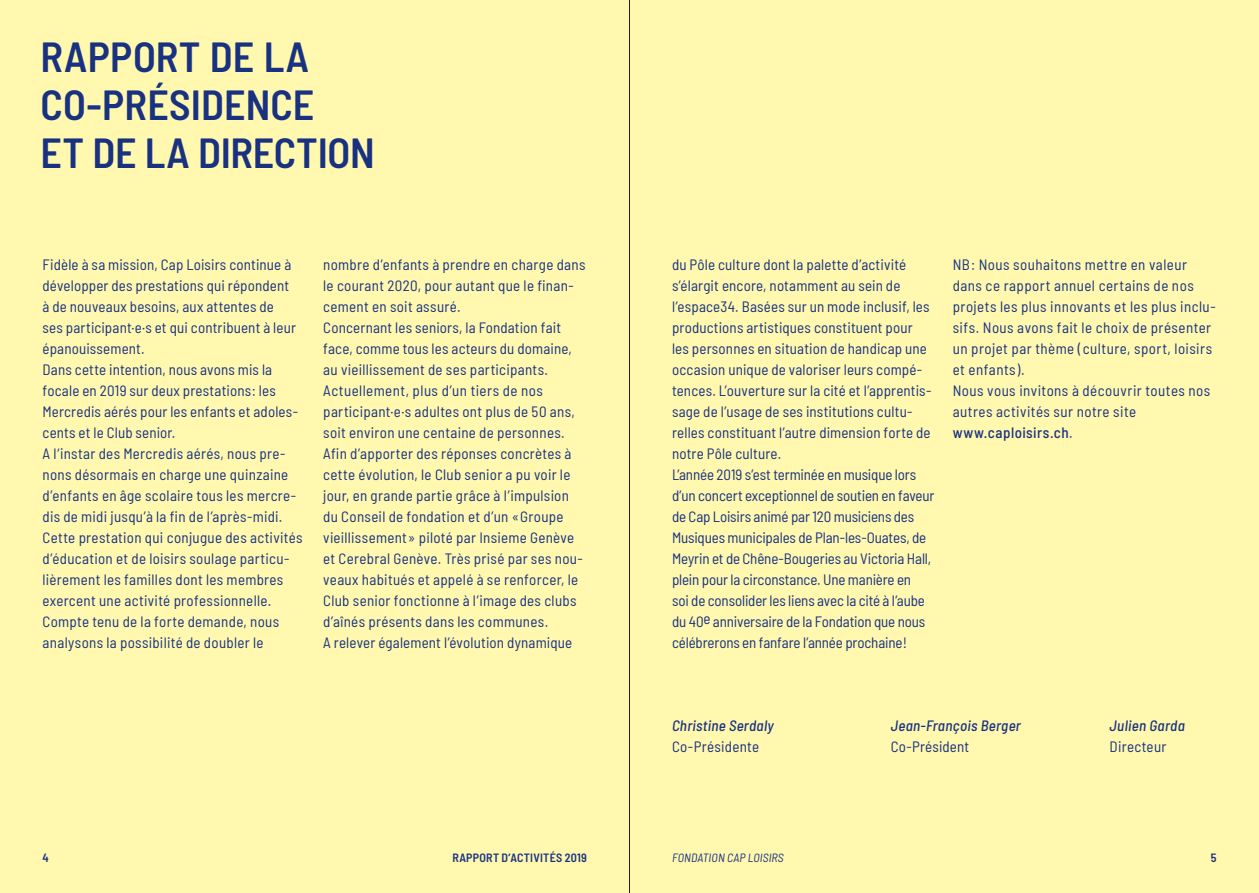
<style>
.page{position:relative;width:1259px;height:893px;background:#fff8ae}
.page>*{position:absolute;margin:0;border:0;box-sizing:border-box;transform-origin:0 0}
.Titres_1{font:600 semi-condensed 42px "Barlow";color:#183181}
.Texte_courant{font:semi-condensed 15px/21px "Barlow";letter-spacing:.015em;color:#183181}
.Texte_courant-2{font:semi-condensed 15px/21px "Barlow";letter-spacing:-.01em;color:#183181}
.Texte_courant-3{font:italic 500 semi-condensed 15px "Barlow";letter-spacing:.02em;color:#183181}
.Texte_courant-4{font:500 semi-condensed 15px "Barlow";letter-spacing:.03em;color:#183181}
.t1{font:600 semi-condensed 12px "Barlow";letter-spacing:.02em;color:#183181}
.t2{font:italic semi-condensed 12px "Barlow";letter-spacing:.01em;color:#183181}
.s1{font-weight:400}
</style>
<div class="page">
<hr style="left:629px;top:0;width:1px;height:893px;background:#231f20">
<p class="Titres_1" style="left:40px;top:26px;width:270px">RAPPORT DE LA</p>
<p class="Titres_1" style="left:40px;top:74px;width:276px">CO-PRÉSIDENCE</p>
<p class="Titres_1" style="left:40px;top:122px;width:336px">ET DE LA DIRECTION</p>
<p class="Texte_courant" style="left:43px;top:253px;width:255px">Fidèle à sa mission, Cap Loisirs continue à développer des prestations qui répondent à de nouveaux besoins, aux attentes de ses participant·e·s et qui contribuent à leur épanouissement.</p>
<p class="Texte_courant" style="left:43px;top:358px;width:235px">Dans cette intention, nous avons mis la focale en 2019 sur deux prestations: les</p>
<p class="Texte_courant" style="left:43px;top:400px;width:257px">Mercredis aérés pour les enfants et adoles&shy;cents et le Club senior.</p>
<p class="Texte_courant" style="left:43px;top:442px;width:262px">A l‘instar des Mercredis aérés, nous pre&shy;nons désormais en charge une quinzaine d’enfants en âge scolaire tous les mercre&shy;dis de midi jusqu’à la fin de l’après-midi.<br>Cette prestation qui conjugue des activités d’éducation et de loisirs soulage particu&shy;lièrement les familles dont les membres exercent une activité professionnelle.<br>Compte tenu de la forte demande, nous analysons la possibilité de doubler le</p>
<p class="Texte_courant" style="left:323px;top:253px;width:264px">nombre d’enfants à prendre en charge dans le courant 2020, pour autant que le finan&shy;cement en soit assuré.</p>
<p class="Texte_courant" style="left:323px;top:316px;width:261px">Concernant les seniors, la Fondation fait face, comme tous les acteurs du domaine, au vieillissement de ses participants.<br>Actuellement, plus d’un tiers de nos participant·e·s adultes ont plus de 50 ans, soit environ une centaine de personnes.<br>Afin d’apporter des réponses concrètes à cette évolution, le Club senior a pu voir le jour, en grande partie grâce à l’impulsion du Conseil de fondation et d’un «Groupe vieillissement» piloté par Insieme Genève et Cerebral Genève. Très prisé par ses nou&shy;veaux habitués et appelé à se renforcer, le Club senior fonctionne à l’image des clubs d’aînés présents dans les communes.</p>
<p class="Texte_courant" style="left:323px;top:631px;width:250px">A relever également l’évolution dynamique</p>
<p class="Texte_courant" style="left:672px;top:253px;width:261px">du Pôle culture dont la palette d’activité s’élargit encore, notamment au sein de l’espace34. Basées sur un mode inclusif, les productions artistiques constituent pour les personnes en situation de handicap une occasion unique de valoriser leurs compé&shy;tences. L’ouverture sur la cité et l’apprentis&shy;sage de l’usage de ses institutions cultu&shy;relles constituant l’autre dimension forte de notre Pôle culture.</p>
<p class="Texte_courant-2" style="left:672px;top:463px;width:264px">L’année 2019 s’est terminée en musique lors d’un concert exceptionnel de soutien en faveur de Cap Loisirs animé par 120 musiciens des Musiques municipales de Plan-les-Ouates, de Meyrin et de Chêne-Bougeries au Victoria Hall, plein pour la circonstance. Une manière en<br>soi de consolider les liens avec la cité à l’aube du 40e anniversaire de la Fondation que nous célébrerons en fanfare l’année prochaine!</p>
<p class="Texte_courant" style="left:952px;top:253px;width:264px">NB: Nous souhaitons mettre en valeur dans ce rapport annuel certains de nos projets les plus innovants et les plus inclu&shy;sifs. Nous avons fait le choix de présenter un projet par thème (culture, sport, loisirs et enfants).</p>
<p class="Texte_courant" style="left:952px;top:379px;width:259px">Nous vous invitons à découvrir toutes nos autres activités sur notre site</p>
<p class="Texte_courant-4" style="left:952px;top:422px;width:121px">www.caploisirs.ch<span class="s1">.</span></p>
<p class="Texte_courant-3" style="left:672px;top:715px;width:103px">Christine Serdaly</p>
<p class="Texte_courant" style="left:672px;top:735px;width:89px">Co-Présidente</p>
<p class="Texte_courant-3" style="left:891px;top:715px;width:132px">Jean-François Berger</p>
<p class="Texte_courant" style="left:891px;top:735px;width:80px">Co-Président</p>
<p class="Texte_courant-3" style="left:1109px;top:715px;width:77px">Julien Garda</p>
<p class="Texte_courant" style="left:1109px;top:735px;width:58px">Directeur</p>
<p class="t1" style="left:43px;top:849px;width:8px">4</p>
<p class="t1" style="left:452px;top:849px;width:136px">RAPPORT D’ACTIVITÉS 2019</p>
<p class="t2" style="left:672px;top:849px;width:113px">FONDATION CAP LOISIRS</p>
<p class="t1" style="left:1210px;top:849px;width:7px">5</p>
</div>
